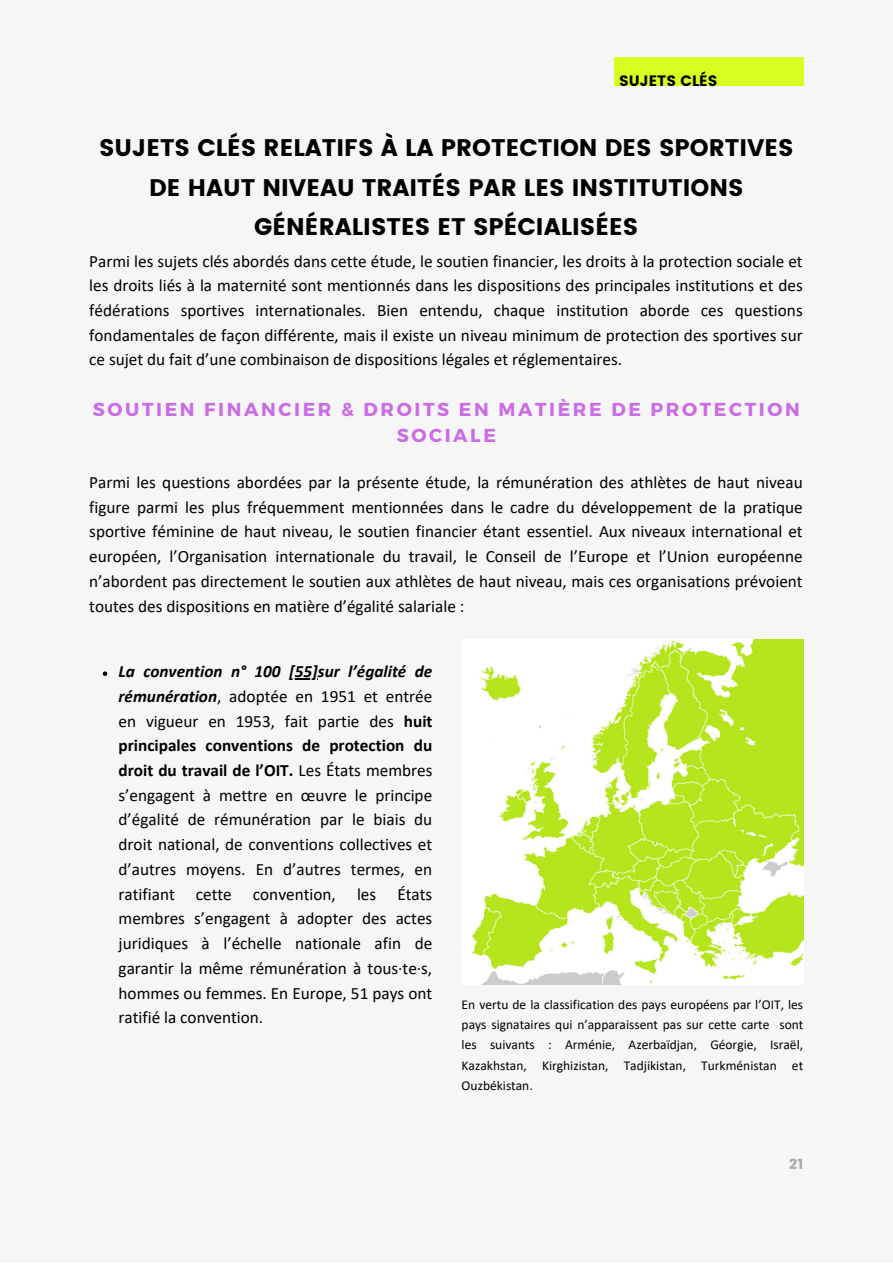
<style>
.page{position:relative;width:893px;height:1264px;background:#fff}
.page>*{position:absolute;margin:0;border:0;box-sizing:border-box;transform-origin:0 0}
.t1{font:24px/39.3px "Poppins";color:#000;text-align:center}
.t2{font:700 18.75px/25.8px "Montserrat";letter-spacing:.14em;color:#cb6ce6;text-align:center}
.t3{font:17.25px/24.8px "Calibri";color:#000;text-align:justify}
.t4{font:15px "Poppins";color:#000}
.t5{font:14.4px "Poppins";color:#ababab}
.t6{font:13.5px/20.2px "Calibri";color:#000;text-align:justify}
.s1{font-weight:700;font-style:italic}
.s2{font-weight:700}
</style>
<div class="page">
<div style="left:0;top:0;width:892px;height:1262px;background:#f6f6f6"></div>
<svg style="left:103px;top:671px;width:4px;height:5px"></svg>
<svg style="left:294px;top:678px;width:24px;height:1px"></svg>
<img style="left:471px;top:639px;width:332px;height:345px">
<div style="left:614px;top:57px;width:189px;height:28px;background:#d7ff21"></div>
<p class="t4" style="left:619px;top:72px;width:100px">SUJETS CLÉS</p>
<p class="t1" style="left:99px;top:128px;width:696px">SUJETS CLÉS RELATIFS À LA PROTECTION DES SPORTIVES<br>DE HAUT NIVEAU TRAITÉS PAR LES INSTITUTIONS<br>GÉNÉRALISTES ET SPÉCIALISÉES</p>
<p class="t3" style="left:89px;top:250px;width:715px">Parmi les sujets clés abordés dans cette étude, le soutien financier, les droits à la protection sociale et les droits liés à la maternité sont mentionnés dans les dispositions des principales institutions et des fédérations sportives internationales. Bien entendu, chaque institution aborde ces questions fondamentales de façon différente, mais il existe un niveau minimum de protection des sportives sur ce sujet du fait d’une combinaison de dispositions légales et réglementaires.</p>
<p class="t2" style="left:93px;top:396px;width:708px">SOUTIEN FINANCIER &amp; DROITS EN MATIÈRE DE PROTECTION<br>SOCIALE</p>
<p class="t3" style="left:89px;top:471px;width:715px">Parmi les questions abordées par la présente étude, la rémunération des athlètes de haut niveau figure parmi les plus fréquemment mentionnées dans le cadre du développement de la pratique sportive féminine de haut niveau, le soutien financier étant essentiel. Aux niveaux international et européen, l’Organisation internationale du travail, le Conseil de l’Europe et l’Union européenne n’abordent pas directement le soutien aux athlètes de haut niveau, mais ces organisations prévoient toutes des dispositions en matière d’égalité salariale :</p>
<p class="t3" style="left:119px;top:660px;width:315px"><span class="s1">La convention n° 100 [55]sur l’égalité de rémunération</span>, adoptée en 1951 et entrée en vigueur en 1953, fait partie des <span class="s2">huit principales conventions de protection du droit du travail de l’OIT.</span> Les États membres s’engagent à mettre en œuvre le principe d’égalité de rémunération par le biais du droit national, de conventions collectives et d’autres moyens. En d’autres termes, en ratifiant cette convention, les États membres s’engagent à adopter des actes juridiques à l’échelle nationale afin de garantir la même rémunération à tous·te·s, hommes ou femmes. En Europe, 51 pays ont ratifié la convention.</p>
<p class="t6" style="left:461px;top:995px;width:343px">En vertu de la classification des pays européens par l’OIT, les pays signataires qui n’apparaissent pas sur cette carte sont les suivants : Arménie, Azerbaïdjan, Géorgie, Israël, Kazakhstan, Kirghizistan, Tadjikistan, Turkménistan et Ouzbékistan.</p>
<p class="t5" style="left:789px;top:1155px;width:16px">21</p>
</div>
